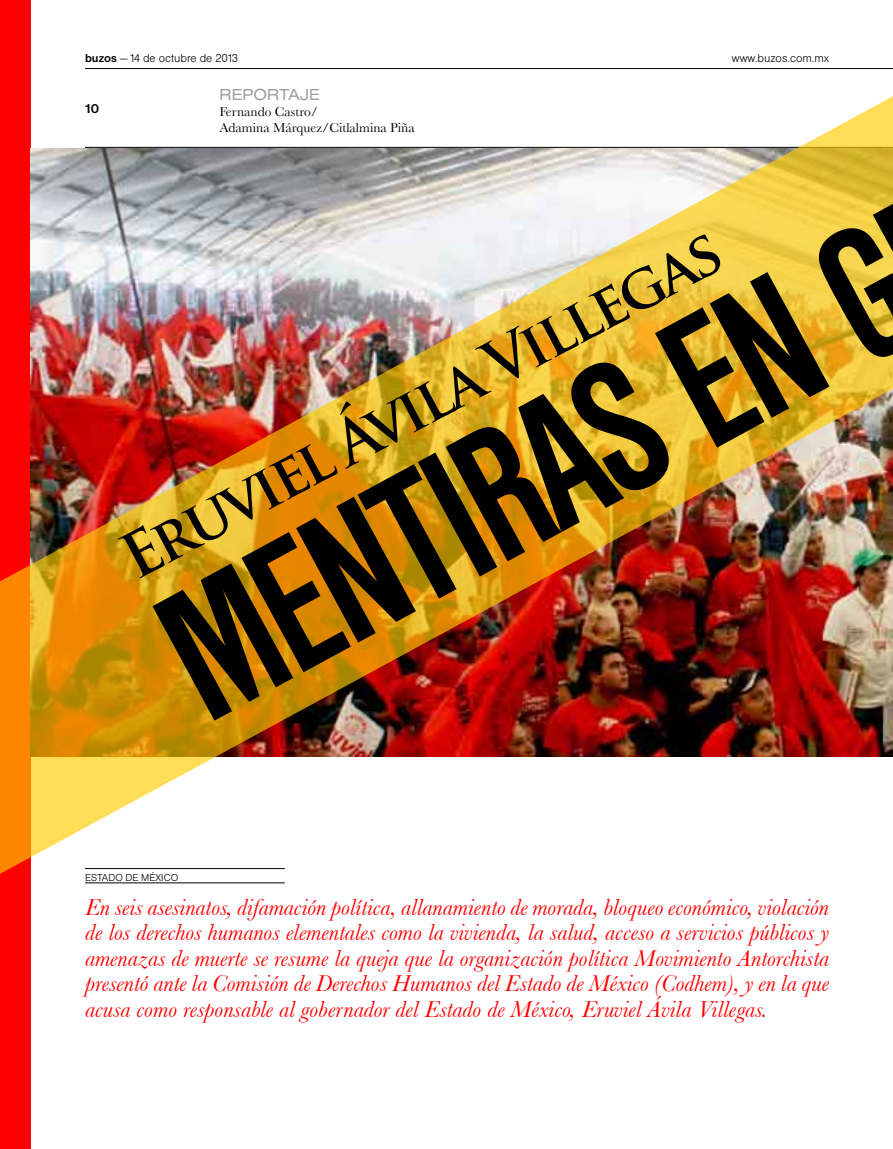
<style>
.page{position:relative;width:893px;height:1149px;background:#fff}
.page>*{position:absolute;margin:0;border:0;box-sizing:border-box;transform-origin:0 0}
.t1{font:700 condensed 195px "Nimbus San D";color:#000}
.t2{font:700 60px "Trajan Pro";color:#010000}
.t3{font:italic 24px/25.5px "Baskerville";color:#f00;text-align:justify}
.t4{font:16.5px "Nimbus San D Regu Exte";color:#9c9d9f}
.t5{font:13.5px/16.2px "Baskerville";color:#000}
.t6{font:700 13.5px "Nimbus San D";color:#000}
.t7{font:12px "Nimbus San D Ligh";color:#000}
.t8{font:10.5px "Nimbus San D Ligh";color:#000}
.s1{font-family:"Nimbus San D";font-weight:700}
</style>
<div class="page">
<div style="left:0;top:0;width:31px;height:1148px;background:#f00"></div>
<img style="left:0;top:68px;width:893px;height:816px">
<p class="t7" style="left:85px;top:51px;width:154px"><span class="s1">buzos</span> — 14 de octubre de 2013</p>
<p class="t7" style="left:732px;top:51px;width:99px">www.buzos.com.mx</p>
<p class="t6" style="left:85px;top:101px;width:16px">10</p>
<p class="t4" style="left:219px;top:85px;width:102px">REPORTAJE</p>
<p class="t5" style="left:219px;top:103px;width:197px">Fernando Castro/<br>Adamina Márquez/Citlalmina Piña</p>
<p class="t1" style="left:125px;top:572px;width:829px;rotate:-28deg">mentirAS en g</p>
<p class="t2" style="left:108px;top:528px;width:672px;rotate:-28deg">Eruviel Ávila Villegas</p>
<p class="t8" style="left:85px;top:871px;width:95px">ESTADO DE MÉXICO</p>
<p class="t3" style="left:85px;top:893px;width:746px">En seis asesinatos, difamación política, allanamiento de morada, bloqueo económico, violación de los derechos humanos elementales como la vivienda, la salud, acceso a servicios públicos y amenazas de muerte se resume la queja que la organización política Movimiento Antorchista presentó ante la Comisión de Derechos Humanos del Estado de México (Codhem), y en la que acusa como responsable al gobernador del Estado de México, Eruviel Ávila Villegas.</p>
</div>
